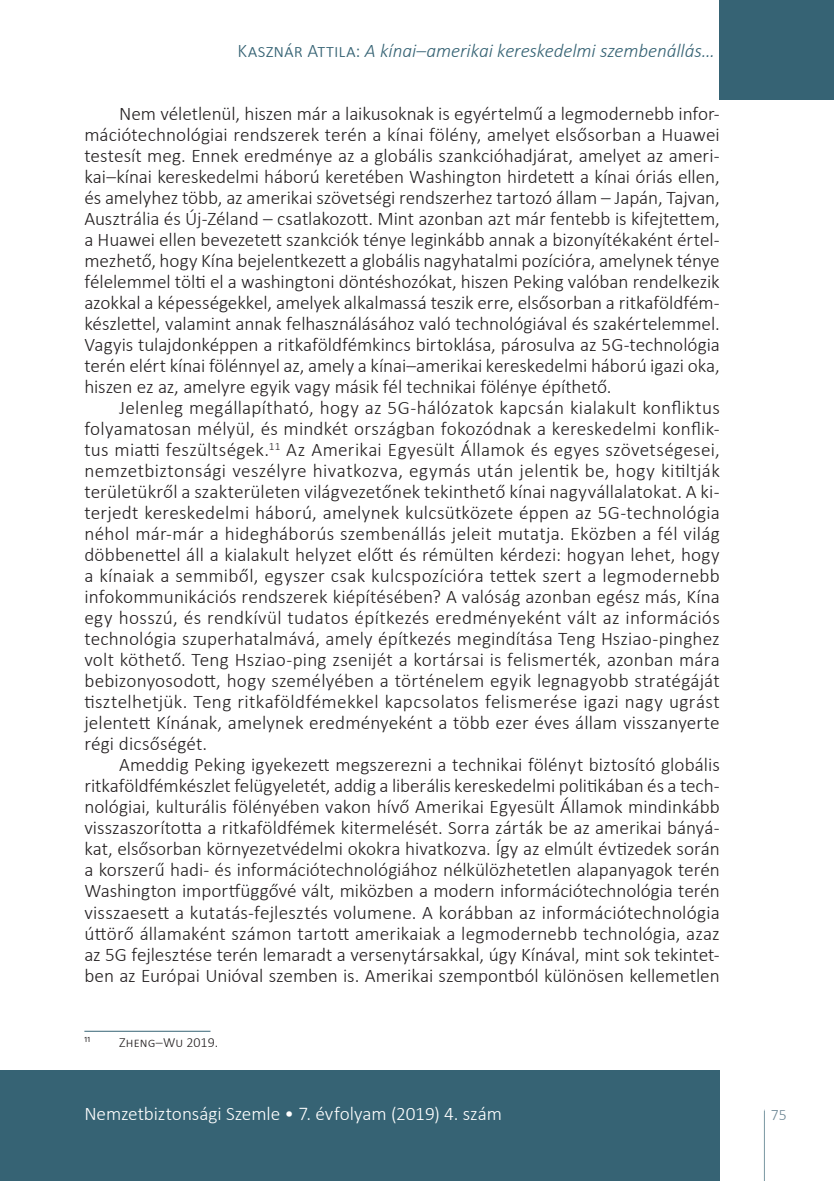
<style>
.page{position:relative;width:834px;height:1181px;background:#fff}
.page>*{position:absolute;margin:0;border:0;box-sizing:border-box;transform-origin:0 0}
.Body{font:300 19.25px/21px "Calibri";color:#231f20;text-align:justify}
.Running_header_left{font:italic 300 19.25px "Calibri";letter-spacing:-.005em;color:#366374}
.Running_header_left-2{font:300 19.25px "Calibri";letter-spacing:-.005em;color:#fff}
.Running_header_right{font:300 15.75px "Calibri";color:#6c8694}
.Footnote_text{font:300 14px "Calibri";letter-spacing:.005em;color:#231f20}
.Footnote_text-2{font:8.22px "Calibri";color:#231f20}
.s1{font-style:normal}
</style>
<div class="page">
<svg style="left:763px;top:1109px;width:2px;height:72px"></svg>
<div style="left:0;top:1070px;width:719px;height:111px;background:#366374"></div>
<div style="left:719px;top:0;width:114px;height:99px;background:#366374"></div>
<hr style="left:84px;top:1031px;width:126px;height:1px;background:#366374">
<p class="Running_header_left" style="left:237px;top:39px;width:478px"><span class="s1">Kasznár Attila:</span> A kínai–amerikai kereskedelmi szembenállás…</p>
<p class="Body" style="left:84px;top:103px;width:636px;text-indent:35px">Nem véletlenül, hiszen már a laikusoknak is egyértelmű a legmodernebb infor&shy;mációtechnológiai rendszerek terén a kínai fölény, amelyet elsősorban a Huawei testesít meg. Ennek eredménye az a globális szankcióhadjárat, amelyet az ameri&shy;kai–kínai kereskedelmi háború keretében Washington hirdetett a kínai óriás ellen, és amelyhez több, az amerikai szövetségi rendszerhez tartozó állam – Japán, Tajvan, Ausztrália és Új-Zéland – csatlakozott. Mint azonban azt már fentebb is kifejtettem, a Huawei ellen bevezetett szankciók ténye leginkább annak a bizonyítékaként értel&shy;mezhető, hogy Kína bejelentkezett a globális nagyhatalmi pozícióra, amelynek ténye félelemmel tölti el a washingtoni döntéshozókat, hiszen Peking valóban rendelkezik azokkal a képességekkel, amelyek alkalmassá teszik erre, elsősorban a ritkaföldfém&shy;készlettel, valamint annak felhasználásához való technológiával és szakértelemmel.<br>Vagyis tulajdonképpen a ritkaföldfémkincs birtoklása, párosulva az 5G-technológia terén elért kínai fölénnyel az, amely a kínai–amerikai kereskedelmi háború igazi oka, hiszen ez az, amelyre egyik vagy másik fél technikai fölénye építhető.</p>
<p class="Body" style="left:84px;top:397px;width:636px;text-indent:35px">Jelenleg megállapítható, hogy az 5G-hálózatok kapcsán kialakult konfliktus folyamatosan mélyül, és mindkét országban fokozódnak a kereskedelmi konflik&shy;tus miatti feszültségek.<sup>11</sup> Az Amerikai Egyesült Államok és egyes szövetségesei, nemzetbiztonsági veszélyre hivatkozva, egymás után jelentik be, hogy kitiltják területükről a szakterületen világvezetőnek tekinthető kínai nagyvállalatokat. A ki&shy;terjedt kereskedelmi háború, amelynek kulcsütközete éppen az 5G-technológia néhol már-már a hidegháborús szembenállás jeleit mutatja. Eközben a fél világ döbbenettel áll a kialakult helyzet előtt és rémülten kérdezi: hogyan lehet, hogy a kínaiak a semmiből, egyszer csak kulcspozícióra tettek szert a legmodernebb infokommunikációs rendszerek kiépítésében? A valóság azonban egész más, Kína egy hosszú, és rendkívül tudatos építkezés eredményeként vált az információs technológia szuperhatalmává, amely építkezés megindítása Teng Hsziao-pinghez volt köthető. Teng Hsziao-ping zsenijét a kortársai is felismerték, azonban mára bebizonyosodott, hogy személyében a történelem egyik legnagyobb stratégáját tisztelhetjük. Teng ritkaföldfémekkel kapcsolatos felismerése igazi nagy ugrást jelentett Kínának, amelynek eredményeként a több ezer éves állam visszanyerte régi dicsőségét.</p>
<p class="Body" style="left:84px;top:754px;width:636px;text-indent:35px">Ameddig Peking igyekezett megszerezni a technikai fölényt biztosító globális ritkaföldfémkészlet felügyeletét, addig a liberális kereskedelmi politikában és a tech&shy;nológiai, kulturális fölényében vakon hívő Amerikai Egyesült Államok mindinkább visszaszorította a ritkaföldfémek kitermelését. Sorra zárták be az amerikai bányá&shy;kat, elsősorban környezetvédelmi okokra hivatkozva. Így az elmúlt évtizedek során a korszerű hadi- és információtechnológiához nélkülözhetetlen alapanyagok terén Washington importfüggővé vált, miközben a modern információtechnológia terén visszaesett a kutatás-fejlesztés volumene. A korábban az információtechnológia úttörő államaként számon tartott amerikaiak a legmodernebb technológia, azaz az 5G fejlesztése terén lemaradt a versenytársakkal, úgy Kínával, mint sok tekintet&shy;ben az Európai Unióval szemben is. Amerikai szempontból különösen kellemetlen</p>
<p class="Footnote_text-2" style="left:84px;top:1034px;width:7px">11</p>
<p class="Footnote_text" style="left:119px;top:1033px;width:101px">Zheng–Wu 2019.</p>
<p class="Running_header_left-2" style="left:84px;top:1102px;width:419px">Nemzetbiztonsági Szemle • 7. évfolyam (2019) 4. szám</p>
<p class="Running_header_right" style="left:770px;top:1105px;width:17px">75</p>
</div>
